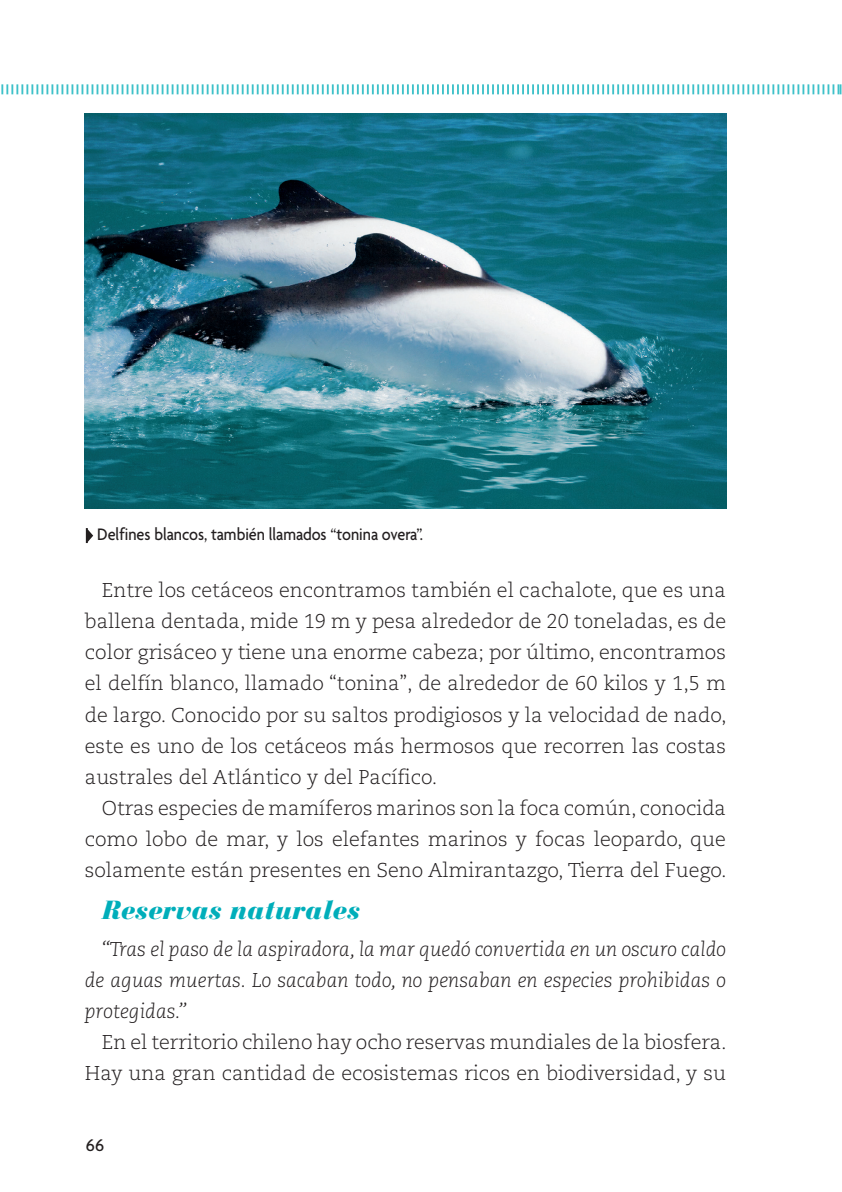
<style>
.page{position:relative;width:842px;height:1192px;background:#fff}
.page>*{position:absolute;margin:0;border:0;box-sizing:border-box;transform-origin:0 0}
.t1{font:italic 900 26px "Bauer Bodoni Std";color:#00aeba}
.t2{font:300 20px/31px "Caecilia LT Std";color:#231f20;text-align:justify}
.t3{font:italic 300 20px/31px "Caecilia LT Std";color:#231f20;text-align:justify}
.t4{font:500 18px "Agenda";color:#231f20;scale:.9 1}
.t5{font:500 18px "Agenda";color:#231f20}
</style>
<div class="page">
<svg style="left:1px;top:84px;width:841px;height:10px"></svg>
<img style="left:85px;top:113px;width:640px;height:396px">
<svg style="left:86px;top:528px;width:7px;height:15px"></svg>
<p class="t4" style="left:97px;top:523px;width:363px">Delfines blancos, también llamados “tonina overa”.</p>
<p class="t2" style="left:85px;top:575px;width:643px;text-indent:17px">Entre los cetáceos encontramos también el cachalote, que es una ballena dentada, mide 19 m y pesa alrededor de 20 toneladas, es de color grisáceo y tiene una enorme cabeza; por último, encontramos el delfín blanco, llamado “tonina”, de alrededor de 60 kilos y 1,5 m de largo. Conocido por su saltos prodigiosos y la velocidad de nado, este es uno de los cetáceos más hermosos que recorren las costas australes del Atlántico y del Pacífico.</p>
<p class="t2" style="left:85px;top:792px;width:643px;text-indent:17px">Otras especies de mamíferos marinos son la foca común, conocida como lobo de mar, y los elefantes marinos y focas leopardo, que solamente están presentes en Seno Almirantazgo, Tierra del Fuego.</p>
<h1 class="t1" style="left:102px;top:894px;width:259px">Reservas naturales</h1>
<p class="t3" style="left:85px;top:933px;width:642px;text-indent:17px">“Tras el paso de la aspiradora, la mar quedó convertida en un oscuro caldo de aguas muertas. Lo sacaban todo, no pensaban en especies prohibidas o protegidas.”</p>
<p class="t2" style="left:85px;top:1026px;width:643px;text-align:right">En el territorio chileno hay ocho reservas mundiales de la biosfera.<br>Hay una gran cantidad de ecosistemas ricos en biodiversidad, y su</p>
<p class="t5" style="left:86px;top:1133px;width:20px">66</p>
</div>
